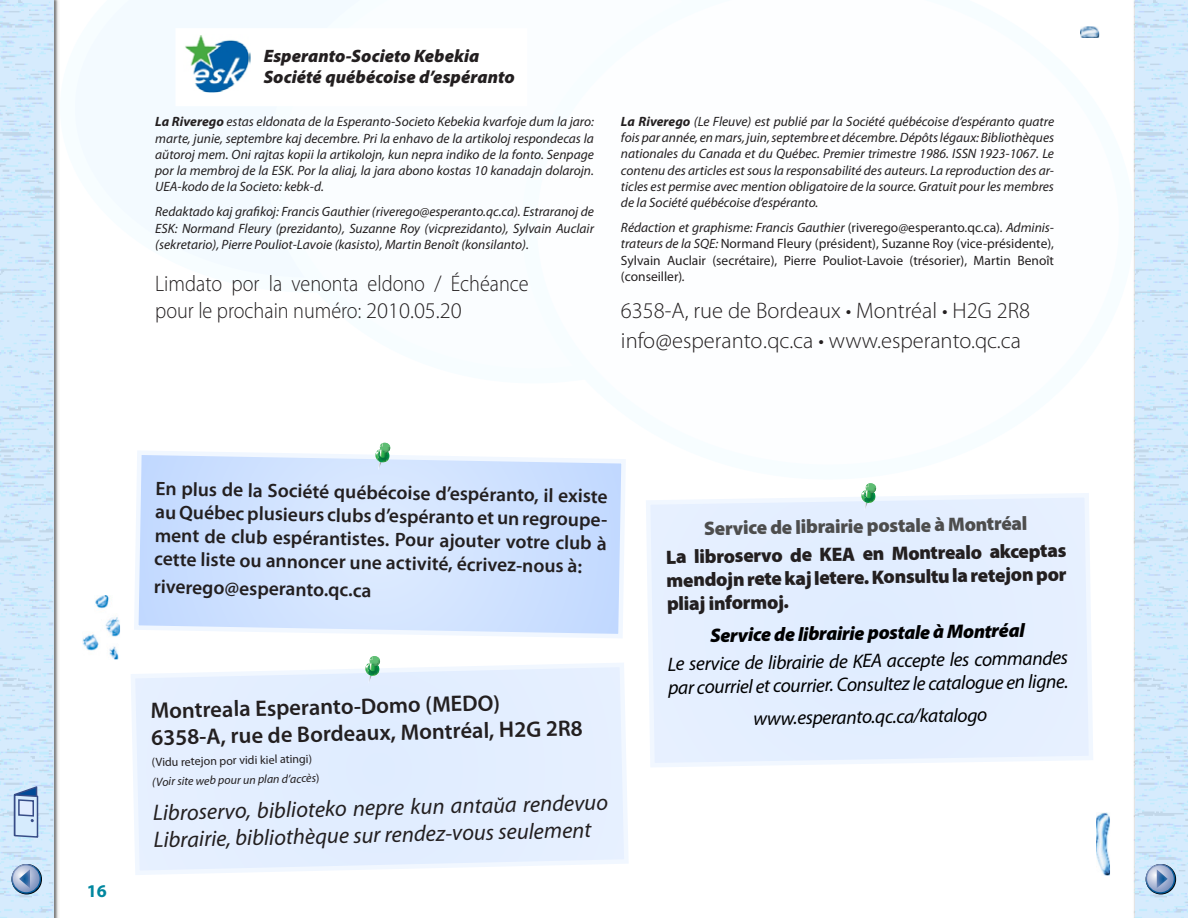
<style>
.page{position:relative;width:1188px;height:918px;background:#fff}
.page>*{position:absolute;margin:0;border:0;box-sizing:border-box;transform-origin:0 0}
.t1{font:italic 22.5px/27px "Myriad Pro";color:#231f20}
.t2{font:300 22.5px/30px "Myriad Pro";color:#231f20}
.t3{font:600 22.5px/26.7px "Myriad Pro";color:#231f20}
.t4{font:300 22.5px/27px "Myriad Pro";color:#231f20;scale:.9 1}
.t5{font:600 19.5px/23.4px "Myriad Pro";color:#231f20}
.t6{font:italic 19.5px/23.4px "Myriad Pro";color:#000}
.t7{font:900 19.5px/23.2px "Myriad Pro";color:#231f20;text-align:justify}
.t8{font:900 19.5px "Myriad Pro";color:#4d4d4d}
.t9{font:italic 900 19.5px "Myriad Pro";color:#000}
.t10{font:italic 900 18px/21.6px "Myriad Pro";color:#231f20}
.t11{font:700 18px "Myriad Pro";color:#00879f}
.t12{font:italic 13.5px/16.2px "Myriad Pro";color:#231f20;text-align:justify}
.t13{font:13.5px/16.2px "Myriad Pro";color:#231f20;text-align:justify}
.t14{font:12px/19.5px "Myriad Pro";color:#231f20}
.s1{font-weight:700}
.s2{font-style:italic}
</style>
<div class="page">
<img style="left:1133px;top:0;width:2px;height:918px">
<img style="left:1135px;top:0;width:53px;height:918px">
<img style="left:0;top:0;width:59px;height:918px">
<img style="left:1px;top:0;width:52px;height:918px">
<div style="left:1146px;top:864px;width:30px;height:30px;border:2px solid #000;border-radius:50%"></div>
<svg style="left:1146px;top:865px;width:29px;height:28px"></svg>
<div style="left:1146px;top:864px;width:29px;height:30px;border:2px solid #fff;border-radius:50%"></div>
<svg style="left:1157px;top:869px;width:11px;height:19px"></svg>
<div style="left:12px;top:864px;width:30px;height:30px;border:2px solid #000;border-radius:50%"></div>
<svg style="left:12px;top:865px;width:28px;height:28px"></svg>
<div style="left:11px;top:864px;width:30px;height:30px;border:2px solid #fff;border-radius:50%"></div>
<svg style="left:19px;top:869px;width:11px;height:19px"></svg>
<svg style="left:13px;top:785px;width:26px;height:56px"></svg>
<svg style="left:75px;top:0;width:192px;height:275px"></svg>
<svg style="left:267px;top:0;width:92px;height:277px"></svg>
<svg style="left:134px;top:451px;width:492px;height:187px;background:#d3e4ff"></svg>
<svg style="left:375px;top:442px;width:16px;height:28px"></svg>
<svg style="left:131px;top:663px;width:497px;height:212px;background:#e5efff"></svg>
<svg style="left:365px;top:656px;width:15px;height:28px"></svg>
<svg style="left:646px;top:493px;width:447px;height:274px;background:#e5efff"></svg>
<svg style="left:861px;top:483px;width:15px;height:28px"></svg>
<div style="left:175px;top:28px;width:352px;height:78px;background:#fff"></div>
<img style="left:185px;top:35px;width:66px;height:58px">
<img style="left:82px;top:595px;width:38px;height:65px">
<img style="left:1080px;top:26px;width:19px;height:12px">
<img style="left:1096px;top:812px;width:14px;height:64px">
<h3 class="t10" style="left:264px;top:45px;width:253px">Esperanto-Societo Kebekia<br>Société québécoise d’espéranto</h3>
<p class="t12" style="left:155px;top:114px;width:440px"><span class="s1">La Riverego</span> estas eldonata de la Esperanto-Societo Kebekia kvarfoje dum la jaro: marte, junie, septembre kaj decembre. Pri la enhavo de la artikoloj respondecas la aŭtoroj mem. Oni rajtas kopii la artikolojn, kun nepra indiko de la fonto. Senpage por la membroj de la ESK. Por la aliaj, la jara abono kostas 10 kanadajn dolarojn.<br>UEA-kodo de la Societo: kebk-d.</p>
<p class="t12" style="left:155px;top:204px;width:440px">Redaktado kaj grafikoj: Francis Gauthier (riverego@esperanto.qc.ca). Estraranoj de ESK: Normand Fleury (prezidanto), Suzanne Roy (vicprezidanto), Sylvain Auclair (sekretario), Pierre Pouliot-Lavoie (kasisto), Martin Benoît (konsilanto).</p>
<h1 class="t4" style="left:155px;top:271px;width:416px">Limdato por la venonta eldono / Échéance pour le prochain numéro: 2010.05.20</h1>
<p class="t12" style="left:621px;top:114px;width:435px"><span class="s1">La Riverego</span> (Le Fleuve) est publié par la Société québécoise d’espéranto quatre fois par année, en mars, juin, septembre et décembre. Dépôts légaux: Bibliothèques nationales du Canada et du Québec. Premier trimestre 1986. ISSN 1923-1067. Le contenu des articles est sous la responsabilité des auteurs. La reproduction des ar&shy;ticles est permise avec mention obligatoire de la source. Gratuit pour les membres de la Société québécoise d’espéranto.</p>
<p class="t13" style="left:621px;top:220px;width:435px"><span class="s2">Rédaction et graphisme: Francis Gauthier</span> (riverego@esperanto.qc.ca)<span class="s2">. Adminis&shy;trateurs de la SQE:</span> Normand Fleury (président), Suzanne Roy (vice-présidente), Sylvain Auclair (secrétaire), Pierre Pouliot-Lavoie (trésorier), Martin Benoît (conseiller)<span class="s2">.</span></p>
<h1 class="t2" style="left:621px;top:296px;width:411px">6358-A, rue de Bordeaux • Montréal • H2G 2R8 info@esperanto.qc.ca • www.esperanto.qc.ca</h1>
<h3 class="t11" style="left:87px;top:881px;width:21px">16</h3>
<h2 class="t5" style="left:156px;top:477px;width:467px;rotate:1deg">En plus de la Société québécoise d’espéranto, il existe au Québec plusieurs clubs d’espéranto et un regroupe&shy;ment de club espérantistes. Pour ajouter votre club à cette liste ou annoncer une activité, écrivez-nous à:</h2>
<h2 class="t5" style="left:154px;top:575px;width:219px;rotate:1deg">riverego@esperanto.qc.ca</h2>
<h1 class="t3" style="left:150px;top:697px;width:433px;rotate:-1deg">Montreala Esperanto-Domo (MEDO)<br>6358-A, rue de Bordeaux, Montréal, H2G 2R8</h1>
<p class="t14" style="left:152px;top:752px;width:169px;rotate:-1deg">(Vidu retejon por vidi kiel atingi) <span class="s2">(Voir site web pour un plan d’accès</span>)</p>
<h1 class="t1" style="left:153px;top:799px;width:457px;rotate:-1deg">Libroservo, biblioteko nepre kun antaŭa rendevuo<br>Librairie, bibliothèque sur rendez-vous seulement</h1>
<h2 class="t8" style="left:704px;top:518px;width:325px;rotate:-1deg">Service de librairie postale à Montréal</h2>
<h2 class="t7" style="left:666px;top:546px;width:402px;rotate:-1deg">La libroservo de KEA en Montrealo akceptas mendojn rete kaj letere. Konsultu la retejon por pliaj informoj.</h2>
<h2 class="t9" style="left:710px;top:625px;width:316px;rotate:-1deg">Service de librairie postale à Montréal</h2>
<h2 class="t6" style="left:668px;top:653px;width:402px;rotate:-1deg">Le service de librairie de KEA accepte les commandes par courriel et courrier. Consultez le catalogue en ligne.</h2>
<h2 class="t6" style="left:753px;top:707px;width:235px;rotate:-1deg">www.esperanto.qc.ca/katalogo</h2>
</div>
